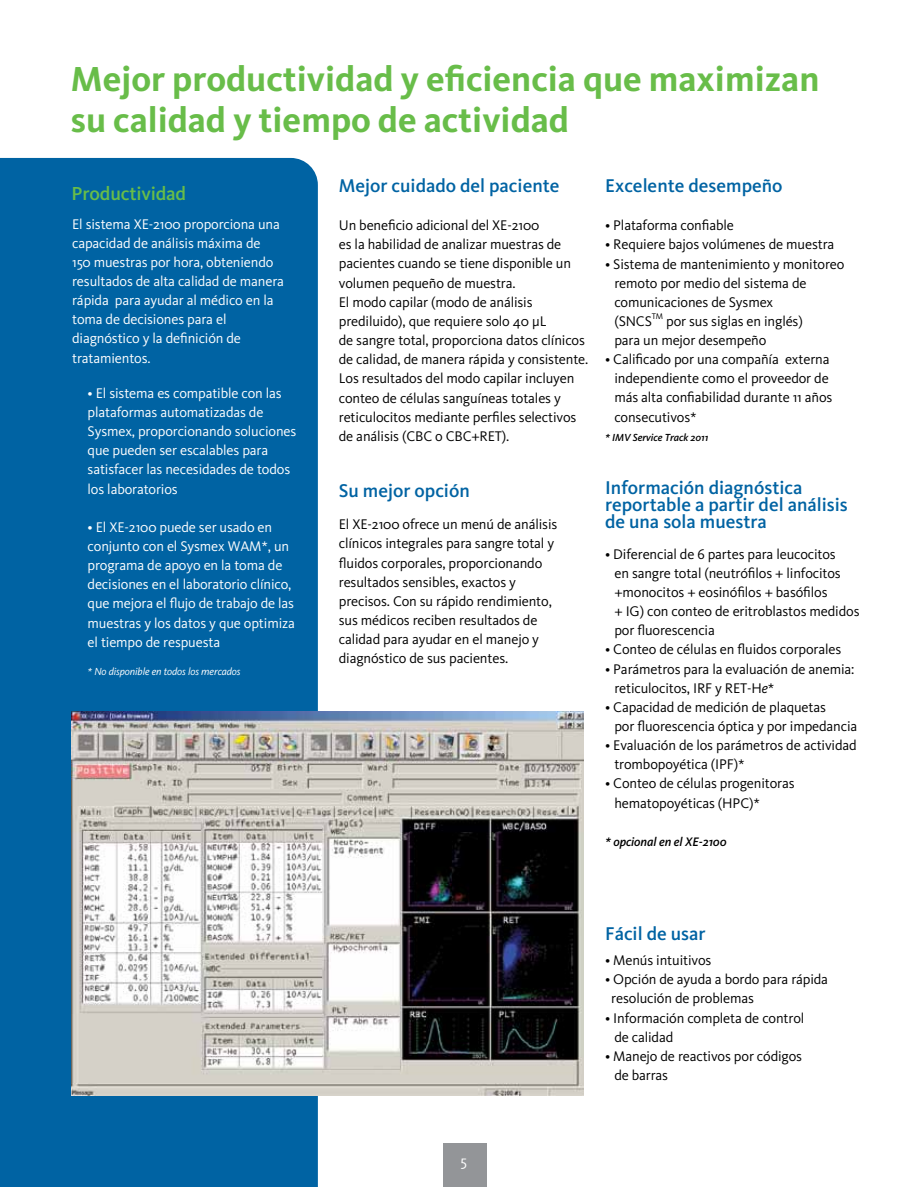
<style>
.page{position:relative;width:915px;height:1187px;background:#fff}
.page>*{position:absolute;margin:0;border:0;box-sizing:border-box;transform-origin:0 0}
.t1{font:700 36px/40.3px "Kievit OT";color:#68bd49}
.t2{font:500 19.5px "Kievit Pro";letter-spacing:-.01em;color:#68bd49}
.t3{font:500 19.2px/17px "Kievit Pro";color:#0063a3}
.t4{font:15.45px "Kievit Pro";color:#fff}
.t5{font:14.4px/19.2px "Kievit Pro";letter-spacing:-.01em;color:#000}
.t6{font:14.4px/19.2px "Kievit Pro";letter-spacing:-.01em;color:#fff}
.t7{font:italic 500 12.75px "Kievit Pro";letter-spacing:-.01em;color:#000}
.t8{font:italic 10.65px "Kievit Pro";letter-spacing:-.01em;color:#fff}
.t9{font:italic 500 10.65px "Kievit Pro";letter-spacing:-.01em;color:#000}
.s1{font-style:italic}
</style>
<div class="page">
<div style="left:0;top:158px;width:318px;height:1028px;background:#0063a3"></div>
<img style="left:72px;top:711px;width:511px;height:384px">
<svg style="left:427px;top:711px;width:73px;height:475px;background:#6d6c6c"></svg>
<h1 class="t1" style="left:71px;top:59px;width:749px">Mejor productividad y eficiencia que maximizan su calidad y tiempo de actividad</h1>
<h3 class="t3" style="left:339px;top:177px;width:222px">Mejor cuidado del paciente</h3>
<h3 class="t3" style="left:605px;top:177px;width:179px">Excelente desempeño</h3>
<h2 class="t2" style="left:72px;top:181px;width:116px">Productividad</h2>
<p class="t6" style="left:72px;top:214px;width:213px">El sistema XE-2100 proporciona una capacidad de análisis máxima de<br>150 muestras por hora, obteniendo resultados de alta calidad de manera rápida para ayudar al médico en la toma de decisiones para el diagnóstico y la definición de tratamientos.</p>
<p class="t6" style="left:88px;top:383px;width:210px">• El sistema es compatible con las plataformas automatizadas de<br>Sysmex, proporcionando soluciones que pueden ser escalables para satisfacer las necesidades de todos los laboratorios</p>
<p class="t6" style="left:88px;top:517px;width:209px">• El XE-2100 puede ser usado en conjunto con el Sysmex WAM*, un programa de apoyo en la toma de decisiones en el laboratorio clínico, que mejora el flujo de trabajo de las muestras y los datos y que optimiza el tiempo de respuesta</p>
<p class="t8" style="left:88px;top:665px;width:154px">* No disponible en todos los mercados</p>
<p class="t5" style="left:339px;top:215px;width:251px">Un beneficio adicional del XE-2100<br>es la habilidad de analizar muestras de pacientes cuando se tiene disponible un volumen pequeño de muestra.<br>El modo capilar (modo de análisis prediluido), que requiere solo 40 µL<br>de sangre total, proporciona datos clínicos de calidad, de manera rápida y consistente.<br>Los resultados del modo capilar incluyen conteo de células sanguíneas totales y reticulocitos mediante perfiles selectivos de análisis (CBC o CBC+RET).</p>
<p class="t5" style="left:605px;top:216px;width:130px">• Plataforma confiable</p>
<p class="t5" style="left:605px;top:235px;width:231px">• Requiere bajos volúmenes de muestra</p>
<p class="t5" style="left:614px;top:254px;width:231px;text-indent:-9px">• Sistema de mantenimiento y monitoreo remoto por medio del sistema de comunicaciones de Sysmex<br>(SNCS<sup>TM</sup> por sus siglas en inglés)<br>para un mejor desempeño</p>
<p class="t5" style="left:614px;top:349px;width:219px;text-indent:-9px">• Calificado por una compañía externa independiente como el proveedor de más alta confiabilidad durante 11 años consecutivos*</p>
<p class="t9" style="left:605px;top:430px;width:105px">* IMV Service Track 2011</p>
<h3 class="t3" style="left:339px;top:481px;width:132px">Su mejor opción</h3>
<h3 class="t3" style="left:605px;top:479px;width:244px">Información diagnóstica reportable a partir del análisis de una sola muestra</h3>
<p class="t5" style="left:339px;top:514px;width:220px">El XE-2100 ofrece un menú de análisis clínicos integrales para sangre total y fluidos corporales, proporcionando resultados sensibles, exactos y precisos. Con su rápido rendimiento, sus médicos reciben resultados de calidad para ayudar en el manejo y diagnóstico de sus pacientes.</p>
<p class="t5" style="left:614px;top:544px;width:246px;text-indent:-9px">• Diferencial de 6 partes para leucocitos<br>en sangre total (neutrófilos + linfocitos +monocitos + eosinófilos + basófilos<br>+ IG) con conteo de eritroblastos medidos por fluorescencia</p>
<p class="t5" style="left:605px;top:639px;width:237px">• Conteo de células en fluidos corporales</p>
<p class="t5" style="left:614px;top:659px;width:241px;text-indent:-9px">• Parámetros para la evaluación de anemia: reticulocitos, IRF y RET-H<span class="s1">e</span>*</p>
<p class="t5" style="left:614px;top:697px;width:244px;text-indent:-9px">• Capacidad de medición de plaquetas<br>por fluorescencia óptica y por impedancia</p>
<p class="t5" style="left:614px;top:735px;width:244px;text-indent:-9px">• Evaluación de los parámetros de actividad trombopoyética (IPF)*</p>
<p class="t5" style="left:614px;top:773px;width:182px;text-indent:-9px">• Conteo de células progenitoras hematopoyéticas (HPC)*</p>
<p class="t7" style="left:605px;top:833px;width:123px">* opcional en el XE-2100</p>
<h3 class="t3" style="left:605px;top:925px;width:102px">Fácil de usar</h3>
<p class="t4" style="left:460px;top:1150px;width:8px">5</p>
<p class="t5" style="left:605px;top:950px;width:108px">• Menús intuitivos</p>
<p class="t5" style="left:611px;top:969px;width:218px;text-indent:-6px">• Opción de ayuda a bordo para rápida resolución de problemas</p>
<p class="t5" style="left:614px;top:1007px;width:191px;text-indent:-9px">• Información completa de control de calidad</p>
<p class="t5" style="left:614px;top:1046px;width:189px;text-indent:-9px">• Manejo de reactivos por códigos de barras</p>
</div>
